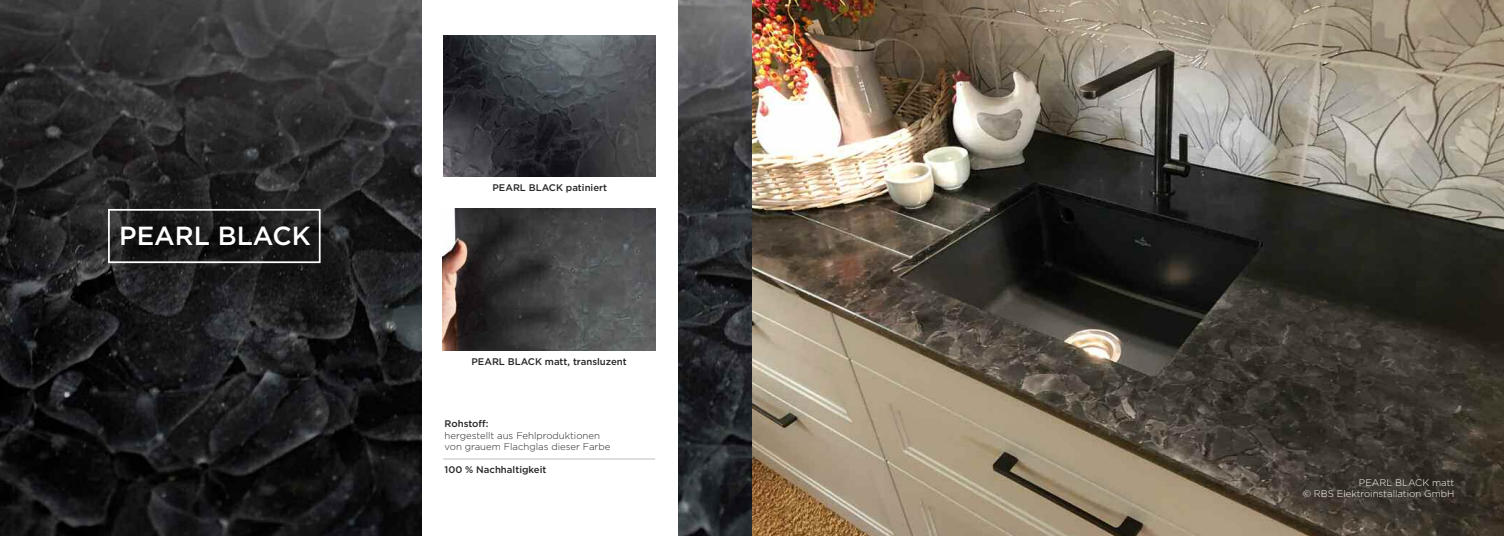
<style>
.page{position:relative;width:1504px;height:536px;background:#fff}
.page>*{position:absolute;margin:0;border:0;box-sizing:border-box;transform-origin:0 0}
.t1{font:500 26.16px "Gotham";color:#fff}
.t2{font:500 9.62px "Gotham";color:#272526}
.t3{font:300 9.62px/11.5px "Gotham";color:#272526}
.t4{font:300 9.62px/11.5px "Gotham";color:#fff;text-align:right}
</style>
<div class="page">
<img style="left:0;top:0;width:1503px;height:536px">
<div style="left:108px;top:209px;width:212px;height:54px;border:2px solid #fff"></div>
<div style="left:422px;top:0;width:255px;height:536px;background:#fff"></div>
<img style="left:443px;top:209px;width:212px;height:141px">
<img style="left:443px;top:35px;width:212px;height:142px">
<hr style="left:443px;top:459px;width:212px;height:1px;background:#bebebe">
<h1 class="t1" style="left:119px;top:227px;width:193px">PEARL BLACK</h1>
<p class="t2" style="left:492px;top:184px;width:116px">PEARL BLACK patiniert</p>
<p class="t2" style="left:471px;top:358px;width:157px">PEARL BLACK matt, transluzent</p>
<p class="t2" style="left:444px;top:420px;width:45px">Rohstoff:</p>
<p class="t3" style="left:444px;top:430px;width:167px">hergestellt aus Fehlproduktionen von grauem Flachglas dieser Farbe</p>
<p class="t2" style="left:444px;top:466px;width:103px">100 % Nachhaltigkeit</p>
<p class="t4" style="left:1302px;top:477px;width:153px">PEARL BLACK matt<br>© RBS Elektroinstallation GmbH</p>
</div>
